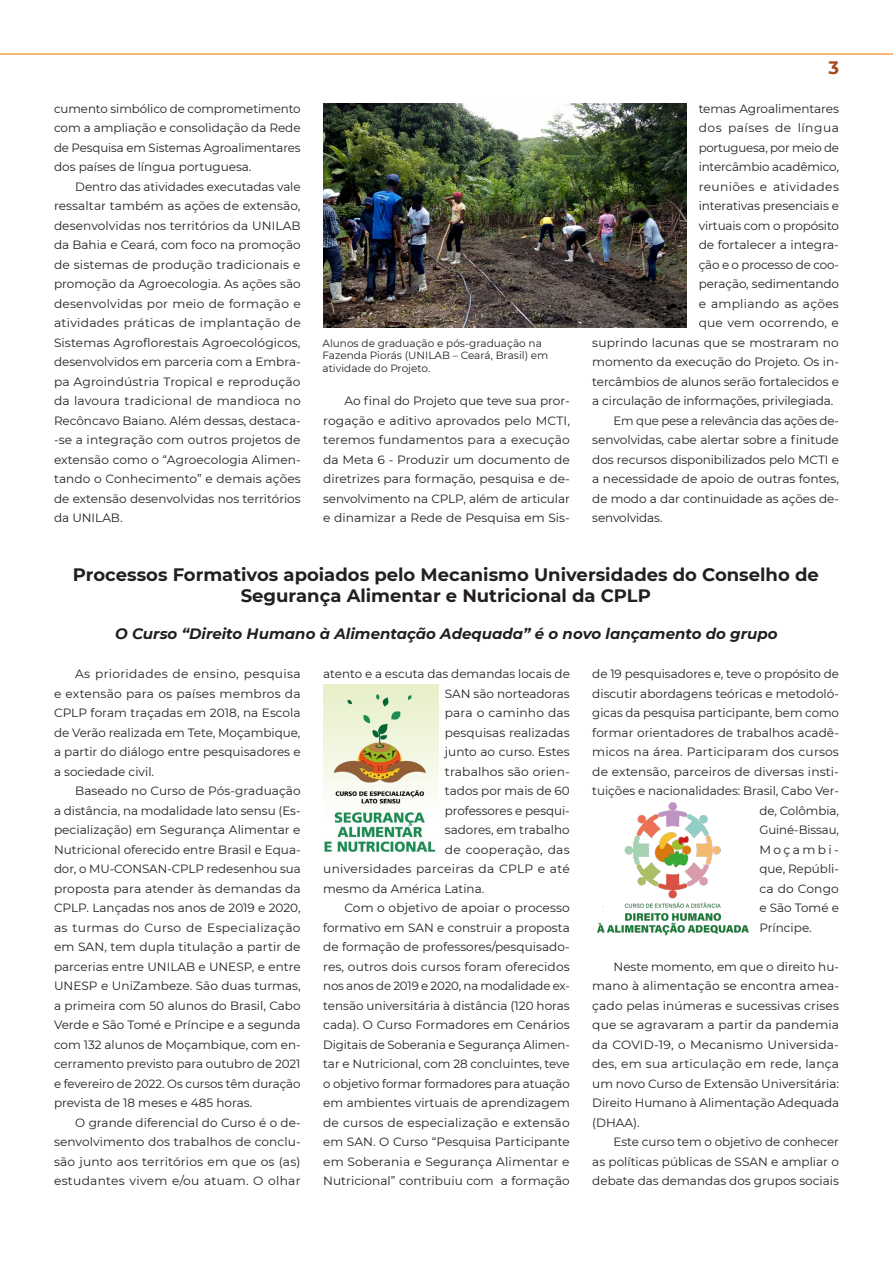
<style>
.page{position:relative;width:893px;height:1263px;background:#fff}
.page>*{position:absolute;margin:0;border:0;box-sizing:border-box;transform-origin:0 0}
.t1{font:700 18px/21.6px "Montserrat";color:#231f20;text-align:center}
.t2{font:700 18px "Montserrat";color:#a64923}
.t3{font:italic 700 15px "Montserrat";color:#231f20}
.Parágrafo_justificad{font:12px/19.5px "Montserrat";color:#231f20;text-align:justify}
.Parágrafo_justificad-2{font:12px "Montserrat";letter-spacing:.02em;color:#231f20}
.Parágrafo_justificad-3{font:12px "Montserrat";letter-spacing:-.02em;color:#231f20}
.Parágrafo_justificad-4{font:12px "Montserrat";letter-spacing:.03em;color:#231f20}
.Parágrafo_justificad-5{font:12px "Montserrat";letter-spacing:.04em;color:#231f20}
.Parágrafo_justificad-6{font:12px "Montserrat";letter-spacing:.025em;color:#231f20}
.Parágrafo_justificad-7{font:12px "Montserrat";letter-spacing:.195em;color:#231f20}
.Parágrafo_justificad-8{font:10.5px/12.6px "Montserrat";color:#231f20}
</style>
<div class="page">
<hr style="left:0;top:53px;width:893px;height:2px;background:#f9a24b">
<img style="left:323px;top:103px;width:363px;height:224px">
<img style="left:323px;top:685px;width:116px;height:168px">
<img style="left:597px;top:802px;width:152px;height:134px">
<p class="Parágrafo_justificad" style="left:54px;top:98px;width:248px">cumento simbólico de comprometimento com a ampliação e consolidação da Rede de Pesquisa em Sistemas Agroalimentares dos países de língua portuguesa.</p>
<p class="Parágrafo_justificad" style="left:54px;top:176px;width:248px;text-indent:21px">Dentro das atividades executadas vale ressaltar também as ações de extensão, desenvolvidas nos territórios da UNILAB da Bahia e Ceará, com foco na promoção de sistemas de produção tradicionais e promoção da Agroecologia. As ações são desenvolvidas por meio de formação e atividades práticas de implantação de Sistemas Agroflorestais Agroecológicos, desenvolvidos em parceria com a Embra&shy;pa Agroindústria Tropical e reprodução da lavoura tradicional de mandioca no Recôncavo Baiano. Além dessas, destaca--se a integração com outros projetos de extensão como o “Agroecologia Alimen&shy;tando o Conhecimento” e demais ações de extensão desenvolvidas nos territórios da UNILAB.</p>
<p class="Parágrafo_justificad-8" style="left:322px;top:336px;width:227px">Alunos de graduação e pós-graduação na<br>Fazenda Piorás (UNILAB – Ceará, Brasil) em atividade do Projeto.</p>
<p class="Parágrafo_justificad" style="left:323px;top:391px;width:248px;text-indent:21px">Ao final do Projeto que teve sua pror&shy;rogação e aditivo aprovados pelo MCTI, teremos fundamentos para a execução da Meta 6 - Produzir um documento de diretrizes para formação, pesquisa e de&shy;senvolvimento na CPLP, além de articular e dinamizar a Rede de Pesquisa em Sis-</p>
<h1 class="t2" style="left:828px;top:54px;width:12px">3</h1>
<p class="Parágrafo_justificad" style="left:699px;top:98px;width:142px">temas Agroalimentares</p>
<p class="Parágrafo_justificad-5" style="left:699px;top:119px;width:142px">dos países de língua</p>
<p class="Parágrafo_justificad-3" style="left:699px;top:139px;width:142px">portuguesa, por meio de</p>
<p class="Parágrafo_justificad" style="left:699px;top:157px;width:142px">intercâmbio acadêmico,</p>
<p class="Parágrafo_justificad-4" style="left:699px;top:178px;width:142px">reuniões e atividades</p>
<p class="Parágrafo_justificad" style="left:699px;top:196px;width:142px">interativas presenciais e</p>
<p class="Parágrafo_justificad" style="left:699px;top:215px;width:142px">virtuais com o propósito</p>
<p class="Parágrafo_justificad" style="left:699px;top:235px;width:142px">de fortalecer a integra-</p>
<p class="Parágrafo_justificad" style="left:699px;top:254px;width:142px">ção e o processo de coo-</p>
<p class="Parágrafo_justificad" style="left:699px;top:274px;width:142px">peração, sedimentando</p>
<p class="Parágrafo_justificad-2" style="left:699px;top:295px;width:142px">e ampliando as ações</p>
<p class="Parágrafo_justificad" style="left:699px;top:313px;width:142px">que vem ocorrendo, e</p>
<p class="Parágrafo_justificad" style="left:592px;top:332px;width:248px">suprindo lacunas que se mostraram no</p>
<p class="Parágrafo_justificad" style="left:592px;top:352px;width:248px">momento da execução do Projeto. Os in-</p>
<p class="Parágrafo_justificad" style="left:592px;top:371px;width:248px">tercâmbios de alunos serão fortalecidos e</p>
<p class="Parágrafo_justificad" style="left:592px;top:391px;width:243px">a circulação de informações, privilegiada.</p>
<p class="Parágrafo_justificad" style="left:592px;top:410px;width:248px;text-indent:21px">Em que pese a relevância das ações de&shy;senvolvidas, cabe alertar sobre a finitude dos recursos disponibilizados pelo MCTI e a necessidade de apoio de outras fontes, de modo a dar continuidade as ações de&shy;senvolvidas.</p>
<p class="t1" style="left:73px;top:562px;width:747px">Processos Formativos apoiados pelo Mecanismo Universidades do Conselho de<br>Segurança Alimentar e Nutricional da CPLP</p>
<p class="t3" style="left:115px;top:623px;width:664px">O Curso “Direito Humano à Alimentação Adequada” é o novo lançamento do grupo</p>
<p class="Parágrafo_justificad" style="left:54px;top:664px;width:248px;text-indent:21px">As prioridades de ensino, pesquisa e extensão para os países membros da CPLP foram traçadas em 2018, na Escola de Verão realizada em Tete, Moçambique, a partir do diálogo entre pesquisadores e a sociedade civil.</p>
<p class="Parágrafo_justificad" style="left:54px;top:781px;width:248px;text-indent:21px">Baseado no Curso de Pós-graduação a distância, na modalidade lato sensu (Es&shy;pecialização) em Segurança Alimentar e Nutricional oferecido entre Brasil e Equa&shy;dor, o MU-CONSAN-CPLP redesenhou sua proposta para atender às demandas da CPLP. Lançadas nos anos de 2019 e 2020, as turmas do Curso de Especialização em SAN, tem dupla titulação a partir de parcerias entre UNILAB e UNESP, e entre UNESP e UniZambeze. São duas turmas, a primeira com 50 alunos do Brasil, Cabo Verde e São Tomé e Príncipe e a segunda com 132 alunos de Moçambique, com en&shy;cerramento previsto para outubro de 2021 e fevereiro de 2022. Os cursos têm duração prevista de 18 meses e 485 horas.</p>
<p class="Parágrafo_justificad" style="left:54px;top:1112px;width:248px;text-indent:21px">O grande diferencial do Curso é o de&shy;senvolvimento dos trabalhos de conclu&shy;são junto aos territórios em que os (as) estudantes vivem e/ou atuam. O olhar</p>
<p class="Parágrafo_justificad" style="left:323px;top:664px;width:248px">atento e a escuta das demandas locais de</p>
<p class="Parágrafo_justificad" style="left:445px;top:683px;width:126px">SAN são norteadoras</p>
<p class="Parágrafo_justificad" style="left:445px;top:703px;width:126px">para o caminho das</p>
<p class="Parágrafo_justificad" style="left:445px;top:722px;width:126px">pesquisas realizadas</p>
<p class="Parágrafo_justificad" style="left:445px;top:742px;width:126px">junto ao curso. Estes</p>
<p class="Parágrafo_justificad" style="left:445px;top:761px;width:126px">trabalhos são orien-</p>
<p class="Parágrafo_justificad" style="left:445px;top:781px;width:126px">tados por mais de 60</p>
<p class="Parágrafo_justificad" style="left:445px;top:800px;width:126px">professores e pesqui-</p>
<p class="Parágrafo_justificad" style="left:445px;top:820px;width:126px">sadores, em trabalho</p>
<p class="Parágrafo_justificad-6" style="left:445px;top:841px;width:126px">de cooperação, das</p>
<p class="Parágrafo_justificad-2" style="left:323px;top:860px;width:248px">universidades parceiras da CPLP e até</p>
<p class="Parágrafo_justificad" style="left:323px;top:878px;width:163px">mesmo da América Latina.</p>
<p class="Parágrafo_justificad" style="left:323px;top:898px;width:248px;text-indent:21px">Com o objetivo de apoiar o processo formativo em SAN e construir a proposta de formação de professores/pesquisado&shy;res, outros dois cursos foram oferecidos nos anos de 2019 e 2020, na modalidade ex&shy;tensão universitária à distância (120 horas cada). O Curso Formadores em Cenários Digitais de Soberania e Segurança Alimen&shy;tar e Nutricional, com 28 concluintes, teve o objetivo formar formadores para atuação em ambientes virtuais de aprendizagem de cursos de especialização e extensão em SAN. O Curso “Pesquisa Participante em Soberania e Segurança Alimentar e Nutricional” contribuiu com a formação</p>
<p class="Parágrafo_justificad" style="left:592px;top:664px;width:248px">de 19 pesquisadores e, teve o propósito de</p>
<p class="Parágrafo_justificad" style="left:592px;top:683px;width:248px">discutir abordagens teóricas e metodoló-</p>
<p class="Parágrafo_justificad" style="left:592px;top:703px;width:248px">gicas da pesquisa participante, bem como</p>
<p class="Parágrafo_justificad" style="left:592px;top:722px;width:248px">formar orientadores de trabalhos acadê-</p>
<p class="Parágrafo_justificad" style="left:592px;top:742px;width:248px">micos na área. Participaram dos cursos</p>
<p class="Parágrafo_justificad" style="left:592px;top:761px;width:248px">de extensão, parceiros de diversas insti-</p>
<p class="Parágrafo_justificad" style="left:592px;top:781px;width:248px">tuições e nacionalidades: Brasil, Cabo Ver-</p>
<p class="Parágrafo_justificad" style="left:759px;top:800px;width:81px">de, Colômbia,</p>
<p class="Parágrafo_justificad" style="left:759px;top:820px;width:81px">Guiné-Bissau,</p>
<p class="Parágrafo_justificad-7" style="left:759px;top:841px;width:81px">Moçambi-</p>
<p class="Parágrafo_justificad" style="left:759px;top:859px;width:81px">que, Repúbli-</p>
<p class="Parágrafo_justificad" style="left:759px;top:878px;width:81px">ca do Congo</p>
<p class="Parágrafo_justificad" style="left:759px;top:898px;width:81px">e São Tomé e</p>
<p class="Parágrafo_justificad" style="left:759px;top:917px;width:54px">Príncipe.</p>
<p class="Parágrafo_justificad" style="left:592px;top:956px;width:248px;text-indent:21px">Neste momento, em que o direito hu&shy;mano à alimentação se encontra amea&shy;çado pelas inúmeras e sucessivas crises que se agravaram a partir da pandemia da COVID-19, o Mecanismo Universida&shy;des, em sua articulação em rede, lança um novo Curso de Extensão Universitária:<br>Direito Humano à Alimentação Adequada (DHAA).</p>
<p class="Parágrafo_justificad" style="left:592px;top:1132px;width:248px;text-indent:21px">Este curso tem o objetivo de conhecer as políticas públicas de SSAN e ampliar o debate das demandas dos grupos sociais</p>
</div>
